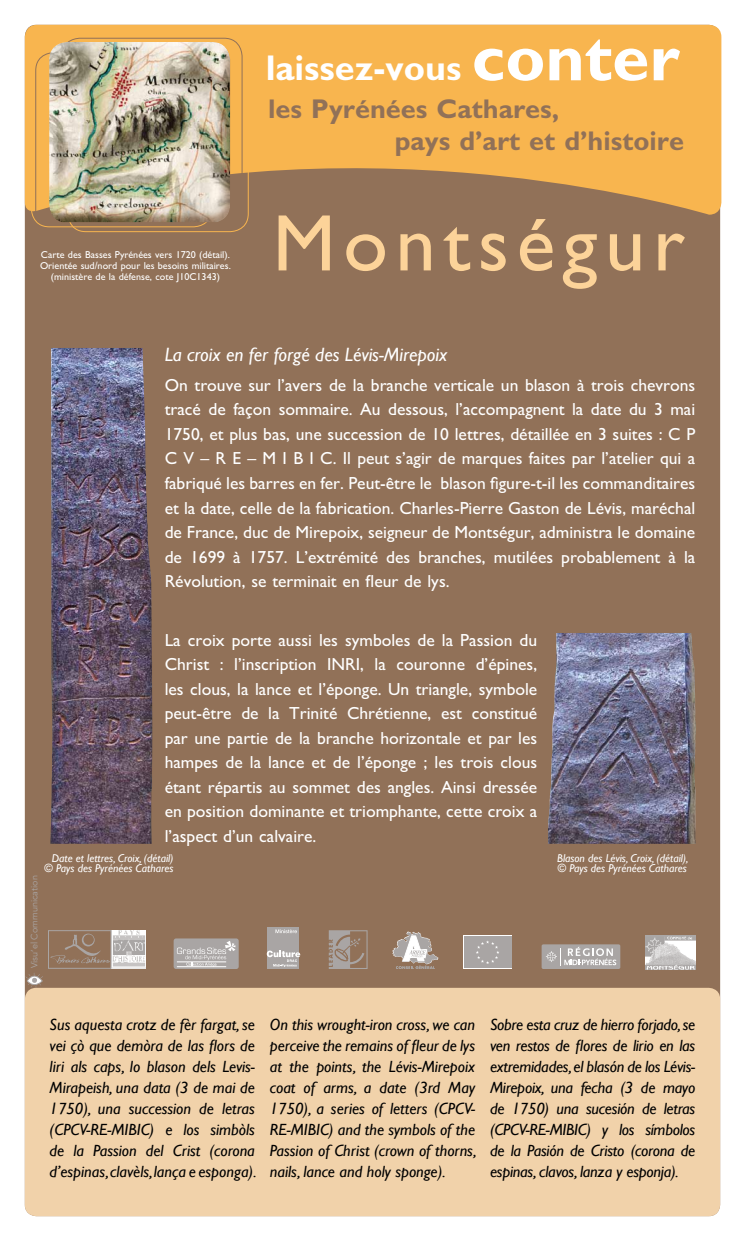
<style>
.page{position:relative;width:745px;height:1241px;background:#fff}
.page>*{position:absolute;margin:0;border:0;box-sizing:border-box;transform-origin:0 0}
.t1{font:80.5px "M Gill Sans";letter-spacing:.095em;color:#fcd399}
.t2{font:700 35.88px "M Gill Sans";color:#fff}
.t3{font:700 27.12px/32.6px "M Gill Sans";color:#917158}
.t4{font:italic 19.25px "Gill Sans";color:#fff}
.t5{font:17.5px/24.5px "M Gill Sans";color:#fff;text-align:justify}
.t6{font:italic 16.19px/21px "Gill Sans";color:#000;text-align:justify}
.t7{font:italic 11.38px/10.5px "Gill Sans";color:#fff}
.t8{font:10.06px/11.2px "M Gill Sans";color:#fff;text-align:center}
.t9{font:9.1px "Avenir";color:#a9a5a4}
.s1{font-size:67.38px}
</style>
<div class="page">
<div style="left:25px;top:25px;width:694px;height:1190px;background:#917158;border-radius:11px"></div>
<svg style="left:392px;top:931px;width:46px;height:37px"></svg>
<svg style="left:328px;top:930px;width:39px;height:38px"></svg>
<div style="left:267px;top:927px;width:32px;height:41px;background:#a9a5a4"></div>
<svg style="left:275px;top:929px;width:22px;height:4px"></svg>
<svg style="left:266px;top:950px;width:34px;height:16px"></svg>
<div style="left:173px;top:938px;width:65px;height:30px;background:#a9a5a4;border-radius:2px"></div>
<svg style="left:177px;top:941px;width:58px;height:25px"></svg>
<hr style="left:177px;top:966px;width:49px;height:1px;background:#fff">
<hr style="left:177px;top:961px;width:49px;height:1px;background:#fff">
<img style="left:645px;top:935px;width:49px;height:33px">
<div style="left:541px;top:944px;width:79px;height:24px;background:#a9a5a4;border-radius:2px"></div>
<svg style="left:546px;top:946px;width:70px;height:19px"></svg>
<svg style="left:463px;top:935px;width:48px;height:33px"></svg>
<div style="left:464px;top:936px;width:47px;height:31px;background:#a9a5a4"></div>
<svg style="left:476px;top:941px;width:23px;height:22px"></svg>
<img style="left:112px;top:930px;width:34px;height:38px">
<svg style="left:50px;top:933px;width:59px;height:30px"></svg>
<div style="left:48px;top:930px;width:63px;height:38px;border:1px solid #a9a5a4"></div>
<svg style="left:25px;top:973px;width:18px;height:14px"></svg>
<div style="left:25px;top:987px;width:694px;height:228px;background:#f1d2aa;border-radius:11px"></div>
<svg style="left:25px;top:25px;width:696px;height:190px;fill:#f8b54f"></svg>
<div style="left:48px;top:42px;width:183px;height:181px;background:#917158;opacity:.75"></div>
<img style="left:50px;top:348px;width:102px;height:495px">
<img style="left:548px;top:633px;width:148px;height:210px">
<p class="t8" style="left:40px;top:249px;width:192px">Carte des Basses Pyrénées vers 1720 (détail).<br>Orientée sud/nord pour les besoins militaires. (ministère de la défense, cote J10C1343)</p>
<h2 class="t2" style="left:265px;top:48px;width:415px">laissez-vous <span class="s1">conter</span></h2>
<h3 class="t3" style="left:394px;top:92px;width:290px;text-indent:-126px">les Pyrénées Cathares,<br>pays d’art et d’histoire</h3>
<h1 class="t1" style="left:272px;top:199px;width:413px">Montségur</h1>
<p class="t4" style="left:165px;top:344px;width:284px">La croix en fer forgé des Lévis-Mirepoix</p>
<p class="t5" style="left:165px;top:373px;width:532px">On trouve sur l’avers de la branche verticale un blason à trois chevrons tracé de façon sommaire. Au dessous, l’accompagnent la date du 3 mai 1750, et plus bas, une succession de 10 lettres, détaillée en 3 suites : C P C V – R E – M I B I C. Il peut s’agir de marques faites par l’atelier qui a fabriqué les barres en fer. Peut-être le blason figure-t-il les commanditaires et la date, celle de la fabrication. Charles-Pierre Gaston de Lévis, maréchal de France, duc de Mirepoix, seigneur de Montségur, administra le domaine de 1699 à 1757. L’extrémité des branches, mutilées probablement à la Révolution, se terminait en fleur de lys.</p>
<p class="t5" style="left:165px;top:627px;width:374px">La croix porte aussi les symboles de la Passion du Christ : l’inscription INRI, la couronne d’épines, les clous, la lance et l’éponge. Un triangle, symbole peut-être de la Trinité Chrétienne, est constitué par une partie de la branche horizontale et par les hampes de la lance et de l’éponge ; les trois clous étant répartis au sommet des angles. Ainsi dressée en position dominante et triomphante, cette croix a l’aspect d’un calvaire.</p>
<p class="t7" style="left:45px;top:852px;width:130px;text-align:right">Date et lettres, Croix, (détail) © Pays des Pyrénées Cathares</p>
<p class="t9" style="left:29px;top:968px;width:94px;rotate:-90deg">Visu’el Communication</p>
<p class="t7" style="left:557px;top:852px;width:133px">Blason des Lévis, Croix, (détail), © Pays des Pyrénées Cathares</p>
<p class="t6" style="left:50px;top:1013px;width:208px">Sus aquesta crotz de fèr fargat, se vei çò que demòra de las flors de liri als caps, lo blason dels Levis-Mirapeish, una data (3 de mai de 1750), una succession de letras (CPCV-RE-MIBIC) e los simbòls de la Passion del Crist (corona d’espinas, clavèls, lança e esponga).</p>
<p class="t6" style="left:270px;top:1013px;width:208px">On this wrought-iron cross, we can perceive the remains of fleur de lys at the points, the Lévis-Mirepoix coat of arms, a date (3rd May 1750), a series of letters (CPCV-RE-MIBIC) and the symbols of the Passion of Christ (crown of thorns, nails, lance and holy sponge).</p>
<p class="t6" style="left:489px;top:1013px;width:207px">Sobre esta cruz de hierro forjado, se ven restos de flores de lirio en las extremidades, el blasón de los Lévis-Mirepoix, una fecha (3 de mayo de 1750) una sucesión de letras (CPCV-RE-MIBIC) y los símbolos de la Pasión de Cristo (corona de espinas, clavos, lanza y esponja).</p>
</div>
